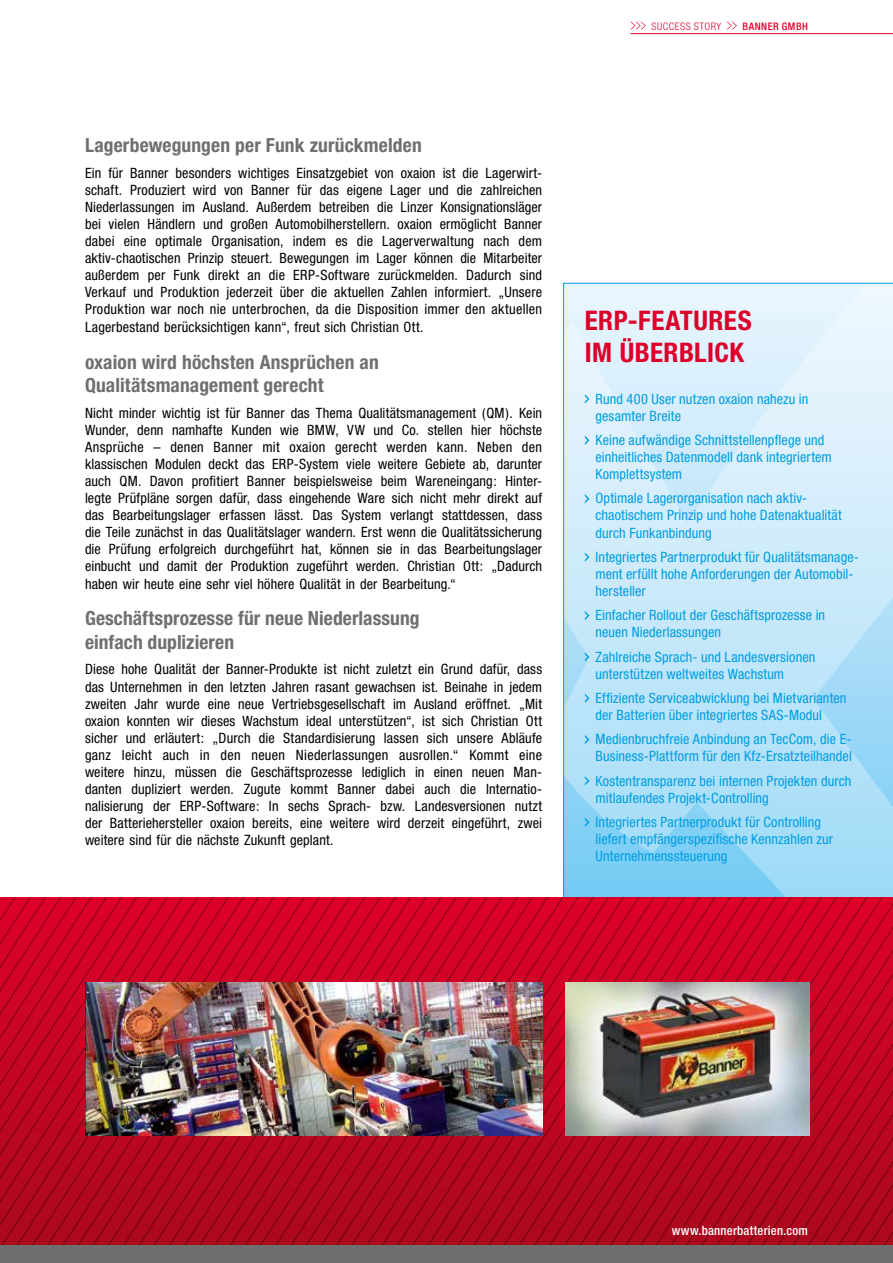
<style>
.page{position:relative;width:893px;height:1263px;background:#fff}
.page>*{position:absolute;margin:0;border:0;box-sizing:border-box;transform-origin:0 0}
.t1{font:700 condensed 27px/32.4px "Helvetica Neue";letter-spacing:.015em;color:#dd0029}
.t2{font:700 condensed 19.5px/23.4px "Helvetica Neue";letter-spacing:.005em;color:#6f6f6e}
.t3{font:condensed 14.25px/17.1px "Helvetica Neue";letter-spacing:.01em;color:#000;text-align:justify}
.t4{font:condensed 14.25px/17.1px "Helvetica Neue";letter-spacing:.005em;color:#009ee3}
.t5{font:500 condensed 12.75px "Helvetica Neue";letter-spacing:.015em;color:#fff}
.t6{font:300 condensed 10.35px "Helvetica Neue";letter-spacing:.05em;color:#dd0029}
.t7{font:500 condensed 10.35px "Helvetica Neue";letter-spacing:.045em;color:#dd0029}
</style>
<div class="page">
<svg style="left:563px;top:283px;width:330px;height:614px;background:#c1e6f9"></svg>
<svg style="left:0;top:897px;width:893px;height:349px;background:#bc0522"></svg>
<div style="left:0;top:1246px;width:893px;height:17px;background:#6f6f6e"></div>
<svg style="left:585px;top:394px;width:4px;height:10px"></svg>
<svg style="left:585px;top:436px;width:4px;height:9px"></svg>
<svg style="left:585px;top:494px;width:4px;height:9px"></svg>
<svg style="left:585px;top:552px;width:4px;height:10px"></svg>
<svg style="left:585px;top:611px;width:4px;height:9px"></svg>
<svg style="left:585px;top:652px;width:4px;height:9px"></svg>
<svg style="left:585px;top:694px;width:4px;height:9px"></svg>
<svg style="left:585px;top:735px;width:4px;height:9px"></svg>
<svg style="left:585px;top:776px;width:4px;height:9px"></svg>
<svg style="left:585px;top:818px;width:4px;height:9px"></svg>
<svg style="left:631px;top:22px;width:15px;height:8px"></svg>
<svg style="left:727px;top:22px;width:10px;height:8px"></svg>
<hr style="left:631px;top:33px;width:262px;height:1px;background:#dd0029">
<img style="left:565px;top:982px;width:245px;height:153px">
<img style="left:85px;top:982px;width:457px;height:153px">
<h2 class="t2" style="left:85px;top:133px;width:338px">Lagerbewegungen per Funk zurückmelden</h2>
<p class="t3" style="left:85px;top:164px;width:459px">Ein für Banner besonders wichtiges Einsatzgebiet von oxaion ist die Lagerwirt&shy;schaft. Produziert wird von Banner für das eigene Lager und die zahlreichen Niederlassungen im Ausland. Außerdem betreiben die Linzer Konsignationsläger bei vielen Händlern und großen Automobilherstellern. oxaion ermöglicht Banner dabei eine optimale Organisation, indem es die Lagerverwaltung nach dem aktiv-chaotischen Prinzip steuert. Bewegungen im Lager können die Mitarbeiter außerdem per Funk direkt an die ERP-Software zurückmelden. Dadurch sind Verkauf und Produktion jederzeit über die aktuellen Zahlen informiert. „Unsere Produktion war noch nie unterbrochen, da die Disposition immer den aktuellen Lagerbestand berücksichtigen kann“, freut sich Christian Ott.</p>
<h2 class="t2" style="left:85px;top:350px;width:295px">oxaion wird höchsten Ansprüchen an<br>Qualitätsmanagement gerecht</h2>
<p class="t3" style="left:85px;top:404px;width:459px">Nicht minder wichtig ist für Banner das Thema Qualitätsmanagement (QM). Kein Wunder, denn namhafte Kunden wie BMW, VW und Co. stellen hier höchste Ansprüche – denen Banner mit oxaion gerecht werden kann. Neben den klassischen Modulen deckt das ERP-System viele weitere Gebiete ab, darunter auch QM. Davon profitiert Banner beispielsweise beim Wareneingang: Hinter&shy;legte Prüfpläne sorgen dafür, dass eingehende Ware sich nicht mehr direkt auf das Bearbeitungslager erfassen lässt. Das System verlangt stattdessen, dass die Teile zunächst in das Qualitätslager wandern. Erst wenn die Qualitätssicherung die Prüfung erfolgreich durchgeführt hat, können sie in das Bearbeitungslager einbucht und damit der Produktion zugeführt werden. Christian Ott: „Dadurch haben wir heute eine sehr viel höhere Qualität in der Bearbeitung.“</p>
<h2 class="t2" style="left:85px;top:606px;width:336px">Geschäftsprozesse für neue Niederlassung einfach duplizieren</h2>
<p class="t3" style="left:85px;top:661px;width:459px">Diese hohe Qualität der Banner-Produkte ist nicht zuletzt ein Grund dafür, dass das Unternehmen in den letzten Jahren rasant gewachsen ist. Beinahe in jedem zweiten Jahr wurde eine neue Vertriebsgesellschaft im Ausland eröffnet. „Mit oxaion konnten wir dieses Wachstum ideal unterstützen“, ist sich Christian Ott sicher und erläutert: „Durch die Standardisierung lassen sich unsere Abläufe ganz leicht auch in den neuen Niederlassungen ausrollen.“ Kommt eine weitere hinzu, müssen die Geschäftsprozesse lediglich in einen neuen Man&shy;danten dupliziert werden. Zugute kommt Banner dabei auch die Internatio&shy;nalisierung der ERP-Software: In sechs Sprach- bzw. Landesversionen nutzt der Batteriehersteller oxaion bereits, eine weitere wird derzeit eingeführt, zwei weitere sind für die nächste Zukunft geplant.</p>
<p class="t6" style="left:651px;top:20px;width:71px">SUCCESS STORY</p>
<p class="t7" style="left:742px;top:20px;width:67px">BANNER GMBH</p>
<h1 class="t1" style="left:585px;top:304px;width:168px">ERP-FEATURES<br>IM ÜBERBLICK</h1>
<p class="t4" style="left:595px;top:390px;width:214px">Rund 400 User nutzen oxaion nahezu in gesamter Breite</p>
<p class="t4" style="left:595px;top:431px;width:238px">Keine aufwändige Schnittstellenpflege und einheitliches Datenmodell dank integriertem<br>Komplettsystem</p>
<p class="t4" style="left:595px;top:490px;width:248px">Optimale Lagerorganisation nach aktiv&shy;chaotischem Prinzip und hohe Datenaktualität durch Funkanbindung</p>
<p class="t4" style="left:595px;top:548px;width:265px">Integriertes Partnerprodukt für Qualitätsmanage&shy;ment erfüllt hohe Anforderungen der Automobil&shy;hersteller</p>
<p class="t4" style="left:595px;top:606px;width:231px">Einfacher Rollout der Geschäftsprozesse in neuen Niederlassungen</p>
<p class="t4" style="left:595px;top:648px;width:221px">Zahlreiche Sprach- und Landesversionen unterstützen weltweites Wachstum</p>
<p class="t4" style="left:595px;top:689px;width:252px">Effiziente Serviceabwicklung bei Mietvarianten der Batterien über integriertes SAS-Modul</p>
<p class="t4" style="left:595px;top:730px;width:258px">Medienbruchfreie Anbindung an TecCom, die E-<br>Business-Plattform für den Kfz-Ersatzteilhandel</p>
<p class="t4" style="left:595px;top:772px;width:257px">Kostentransparenz bei internen Projekten durch mitlaufendes Projekt-Controlling</p>
<p class="t4" style="left:595px;top:813px;width:239px">Integriertes Partnerprodukt für Controlling liefert empfängerspezifische Kennzahlen zur<br>Unternehmenssteuerung</p>
<p class="t5" style="left:672px;top:1223px;width:138px">www.bannerbatterien.com</p>
</div>
